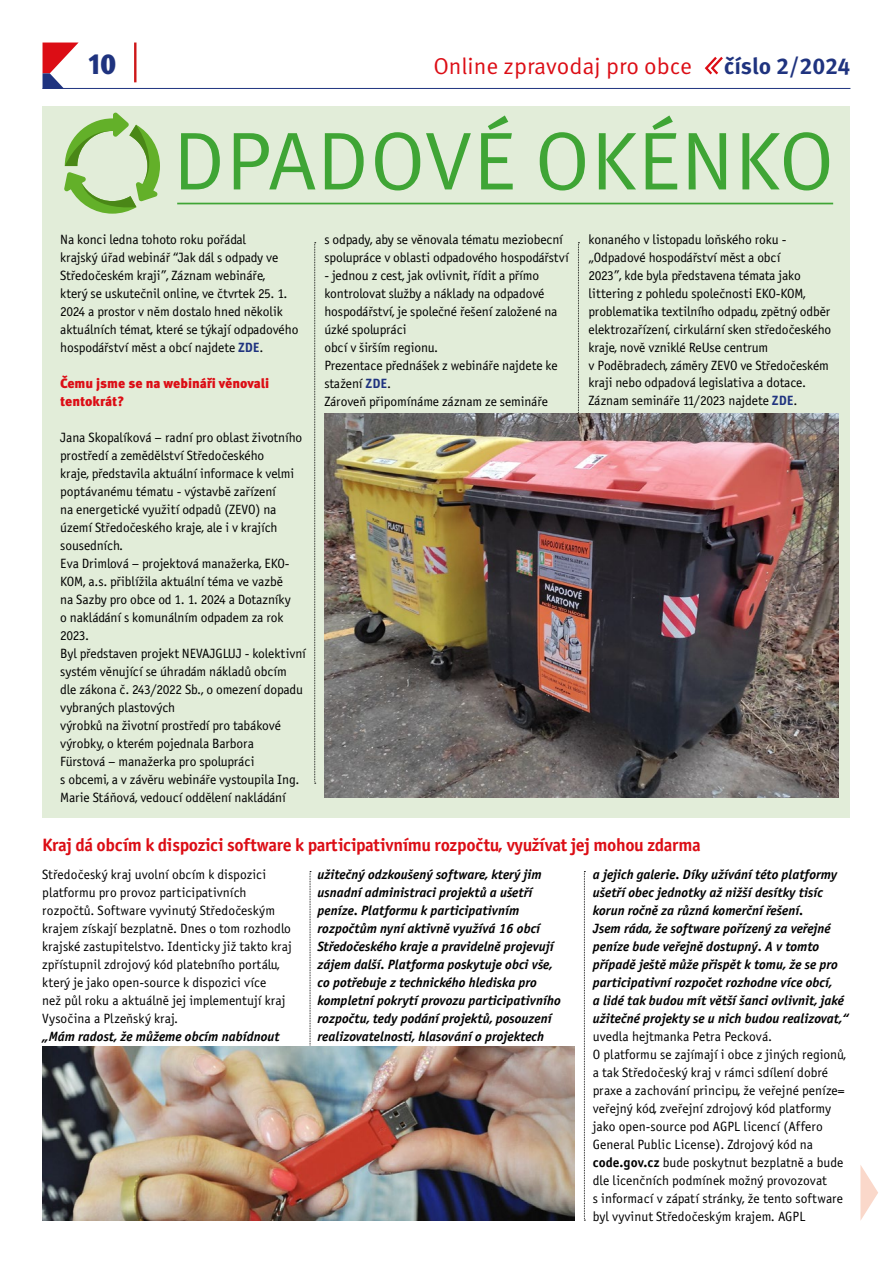
<style>
.page{position:relative;width:893px;height:1263px;background:#fff}
.page>*{position:absolute;margin:0;border:0;box-sizing:border-box;transform-origin:0 0}
.t1{font:82.05px "Meta Pro";letter-spacing:.01em;color:#3fa535}
.t2{font:900 28.95px "Meta Pro";color:#1f337f}
.t3{font:22.95px "Meta Pro";color:#dc0d15}
.t4{font:700 22.95px "Meta Pro";color:#1f337f}
.t5{font:18px "Officina Sans Bold ITC";letter-spacing:-.02em;color:#dc0d15}
.t6{font:13.5px/18px "Officina Sans Book ITC";letter-spacing:-.01em;color:#000}
.t7{font:italic 13.5px/18px "Officina Sans Bold ITC";color:#000}
.t8{font:900 13.5px/18px "Meta Pro";letter-spacing:-.005em;color:#dc0d15}
.s1{font-family:"Officina Sans Bold ITC";color:#1f337f}
.s2{font-family:"Officina Sans Bold ITC"}
</style>
<div class="page">
<svg style="left:43px;top:43px;width:35px;height:45px"></svg>
<hr style="left:43px;top:88px;width:807px;height:1px;background:#1f337f">
<hr style="left:134px;top:43px;width:2px;height:39px;background:#cd1719">
<svg style="left:704px;top:57px;width:19px;height:18px"></svg>
<div style="left:42px;top:106px;width:808px;height:711px;background:#e2edd9"></div>
<svg style="left:314px;top:242px;width:2px;height:542px"></svg>
<svg style="left:578px;top:242px;width:1px;height:172px"></svg>
<svg style="left:64px;top:112px;width:96px;height:102px"></svg>
<hr style="left:177px;top:203px;width:656px;height:1px;background:#3fa535">
<svg style="left:310px;top:871px;width:1px;height:350px"></svg>
<svg style="left:584px;top:871px;width:1px;height:350px"></svg>
<img style="left:43px;top:1046px;width:531px;height:174px">
<img style="left:324px;top:414px;width:515px;height:383px">
<svg style="left:860px;top:1165px;width:18px;height:56px"></svg>
<h2 class="t2" style="left:88px;top:41px;width:30px">10</h2>
<h3 class="t3" style="left:433px;top:49px;width:260px">Online zpravodaj pro obce</h3>
<h3 class="t4" style="left:724px;top:49px;width:128px">číslo 2/2024</h3>
<h1 class="t1" style="left:173px;top:99px;width:663px">DPADOVÉ OKÉNKO</h1>
<p class="t6" style="left:60px;top:230px;width:240px">Na konci ledna tohoto roku pořádal<br>krajský úřad webinář “Jak dál s odpady ve Středočeském kraji”, Záznam webináře,<br>který se uskutečnil online, ve čtvrtek 25. 1.<br>2024 a prostor v něm dostalo hned několik aktuálních témat, které se týkají odpadového hospodářství měst a obcí najdete <span class="s1">ZDE</span>.</p>
<p class="t8" style="left:60px;top:373px;width:210px">Čemu jsme se na webináři věnovali tentokrát?</p>
<p class="t6" style="left:60px;top:428px;width:247px">Jana Skopalíková – radní pro oblast životního prostředí a zemědělství Středočeského<br>kraje, představila aktuální informace k velmi poptávanému tématu - výstavbě zařízení<br>na energetické využití odpadů (ZEVO) na území Středočeského kraje, ale i v krajích sousedních.<br>Eva Drimlová – projektová manažerka, EKO-KOM, a.s. přiblížila aktuální téma ve vazbě<br>na Sazby pro obce od 1. 1. 2024 a Dotazníky<br>o nakládání s komunálním odpadem za rok 2023.<br>Byl představen projekt NEVAJGLUJ - kolektivní systém věnující se úhradám nákladů obcím dle zákona č. 243/2022 Sb., o omezení dopadu vybraných plastových<br>výrobků na životní prostředí pro tabákové výrobky, o kterém pojednala Barbora<br>Fürstová – manažerka pro spolupráci<br>s obcemi, a v závěru webináře vystoupila Ing.<br>Marie Stáňová, vedoucí oddělení nakládání</p>
<p class="t6" style="left:324px;top:230px;width:246px">s odpady, aby se věnovala tématu meziobecní spolupráce v oblasti odpadového hospodářství</p>
<p class="t6" style="left:324px;top:266px;width:235px">- jednou z cest, jak ovlivnit, řídit a přímo kontrolovat služby a náklady na odpadové hospodářství, je společné řešení založené na úzké spolupráci<br>obcí v širším regionu.<br>Prezentace přednášek z webináře najdete ke stažení <span class="s1">ZDE</span>.<br>Zároveň připomínáme záznam ze semináře</p>
<p class="t6" style="left:588px;top:230px;width:244px">konaného v listopadu loňského roku - „Odpadové hospodářství měst a obcí<br>2023”, kde byla představena témata jako littering z pohledu společnosti EKO-KOM, problematika textilního odpadu, zpětný odběr elektrozařízení, cirkulární sken středočeského kraje, nově vzniklé ReUse centrum<br>v Poděbradech, záměry ZEVO ve Středočeském kraji nebo odpadová legislativa a dotace.<br>Záznam semináře 11/2023 najdete <span class="s1">ZDE</span>.</p>
<h3 class="t5" style="left:42px;top:833px;width:660px">Kraj dá obcím k dispozici software k participativnímu rozpočtu, využívat jej mohou zdarma</h3>
<p class="t6" style="left:42px;top:865px;width:251px">Středočeský kraj uvolní obcím k dispozici platformu pro provoz participativních rozpočtů. Software vyvinutý Středočeským krajem získají bezplatně. Dnes o tom rozhodlo krajské zastupitelstvo. Identicky již takto kraj zpřístupnil zdrojový kód platebního portálu, který je jako open-source k dispozici více<br>než půl roku a aktuálně jej implementují kraj Vysočina a Plzeňský kraj.</p>
<p class="t7" style="left:42px;top:1027px;width:239px">„Mám radost, že můžeme obcím nabídnout</p>
<p class="t7" style="left:318px;top:865px;width:245px">užitečný odzkoušený software, který jim usnadní administraci projektů a ušetří peníze. Platformu k participativním rozpočtům nyní aktivně využívá 16 obcí Středočeského kraje a pravidelně projevují zájem další. Platforma poskytuje obci vše, co potřebuje z technického hlediska pro kompletní pokrytí provozu participativního rozpočtu, tedy podání projektů, posouzení realizovatelnosti, hlasování o projektech</p>
<p class="t7" style="left:593px;top:865px;width:257px">a jejich galerie. Díky užívání této platformy ušetří obec jednotky až nižší desítky tisíc korun ročně za různá komerční řešení.<br>Jsem ráda, že software pořízený za veřejné peníze bude veřejně dostupný. A v tomto případě ještě může přispět k tomu, že se pro participativní rozpočet rozhodne více obcí,<br>a lidé tak budou mít větší šanci ovlivnit, jaké užitečné projekty se u nich budou realizovat,“</p>
<p class="t6" style="left:593px;top:1027px;width:255px">uvedla hejtmanka Petra Pecková.<br>O platformu se zajímají i obce z jiných regionů, a tak Středočeský kraj v rámci sdílení dobré praxe a zachování principu, že veřejné peníze= veřejný kód, zveřejní zdrojový kód platformy jako open-source pod AGPL licencí (Affero General Public License). Zdrojový kód na <span class="s2">code.gov.cz</span> bude poskytnut bezplatně a bude dle licenčních podmínek možný provozovat<br>s informací v zápatí stránky, že tento software byl vyvinut Středočeským krajem. AGPL</p>
</div>
